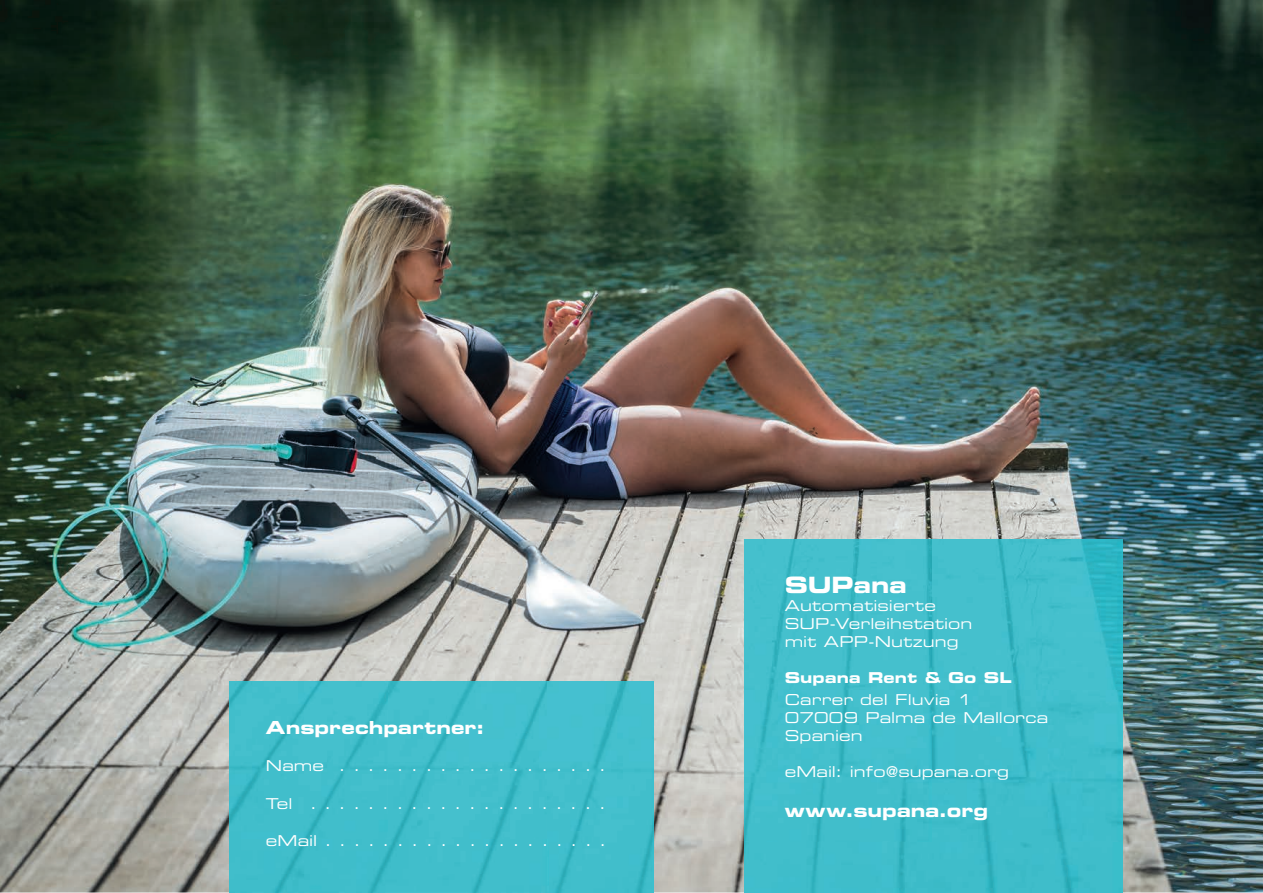
<style>
.page{position:relative;width:1263px;height:893px;background:#fff}
.page>*{position:absolute;margin:0;border:0;box-sizing:border-box;transform-origin:0 0}
.t1{font:22.5px "Eurostile LT Std Bold Ex 2";color:#fff}
.t2{font:18px "Eurostile LT Std Bold Ex 2";letter-spacing:.005em;color:#fff}
.t3{font:15px/18px "Eurostile LT Std Ex 2";letter-spacing:.01em;color:#fff}
.t4{font:15px "Eurostile LT Std Bold Ex 2";letter-spacing:.01em;color:#fff}
</style>
<div class="page">
<img style="left:0;top:0;width:1263px;height:892px">
<hr style="left:744px;top:892px;width:378px;height:1px;background:#49c3d2">
<img style="left:744px;top:540px;width:378px;height:352px">
<hr style="left:230px;top:892px;width:424px;height:1px;background:#49c3d2">
<img style="left:230px;top:682px;width:424px;height:210px">
<p class="t2" style="left:266px;top:715px;width:220px">Ansprechpartner:</p>
<p class="t3" style="left:266px;top:757px;width:342px">Name . . . . . . . . . . . . . . . . . . .</p>
<p class="t3" style="left:266px;top:794px;width:342px">Tel . . . . . . . . . . . . . . . . . . . . .</p>
<p class="t3" style="left:266px;top:832px;width:342px">eMail . . . . . . . . . . . . . . . . . . . .</p>
<h1 class="t1" style="left:785px;top:569px;width:123px">SUPana</h1>
<p class="t3" style="left:785px;top:596px;width:189px">Automatisierte<br>SUP-Verleihstation mit APP-Nutzung</p>
<p class="t4" style="left:785px;top:667px;width:228px">Supana Rent &amp; Go SL</p>
<p class="t3" style="left:785px;top:690px;width:265px">Carrer del Fluvia 1<br>07009 Palma de Mallorca<br>Spanien</p>
<p class="t3" style="left:785px;top:762px;width:226px">eMail: info@supana.org</p>
<p class="t2" style="left:785px;top:798px;width:205px">www.supana.org</p>
</div>
